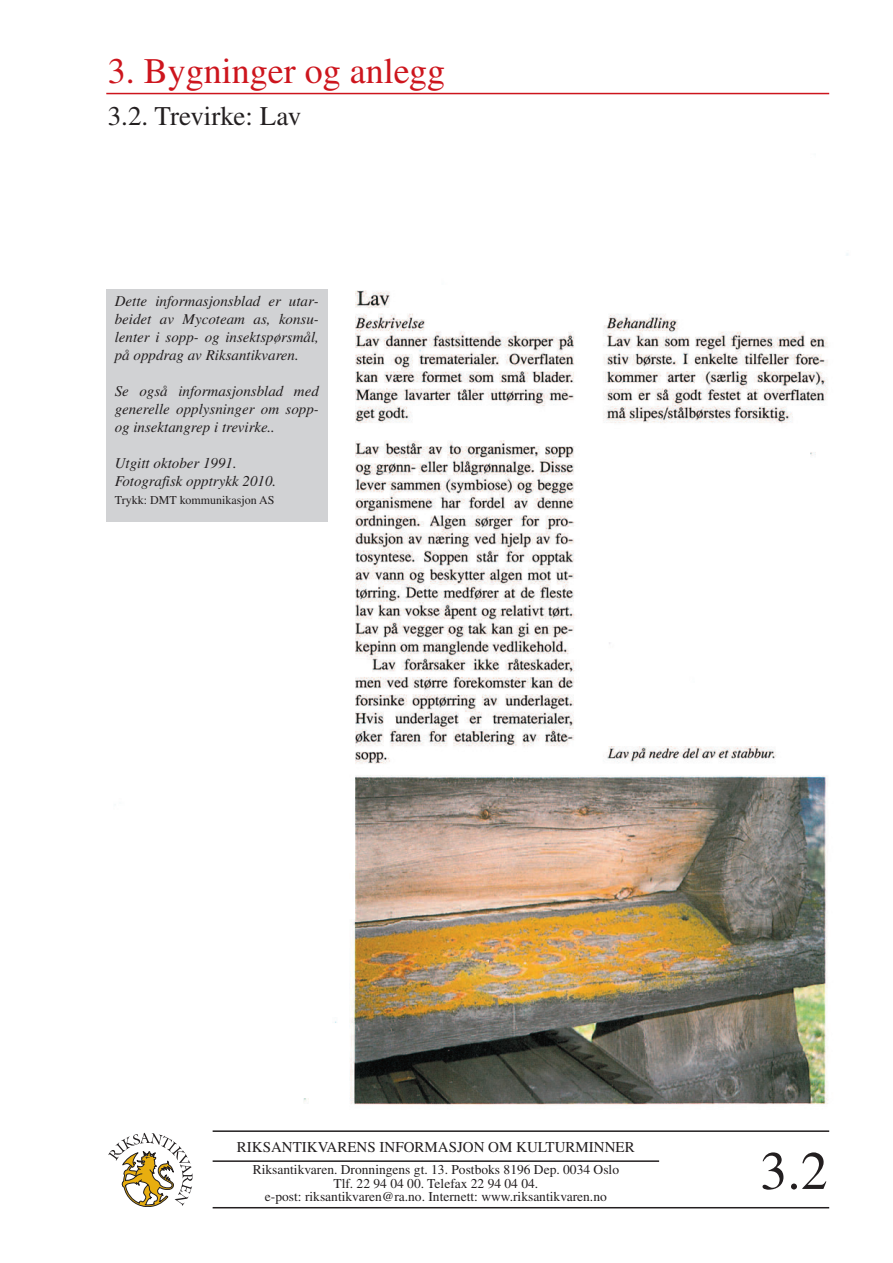
<style>
.page{position:relative;width:893px;height:1263px;background:#fff}
.page>*{position:absolute;margin:0;border:0;box-sizing:border-box;transform-origin:0 0}
.t1{font:54px "Times";color:#231f20}
.t2{font:36px "Times";color:#cd151d}
.t3{font:27px "Times";color:#231f20}
.t4{font:italic 15px/18px "Times";color:#231f20;text-align:justify}
.t5{font:15px "Times";color:#231f20}
.t6{font:13.5px/13.5px "Times";color:#231f20;text-align:center}
.t7{font:12px "Times";color:#231f20}
</style>
<div class="page">
<img style="left:106px;top:253px;width:742px;height:852px">
<hr style="left:106px;top:93px;width:723px;height:1px;background:#cd151d">
<hr style="left:213px;top:1130px;width:616px;height:2px;background:#231f20">
<hr style="left:213px;top:1207px;width:616px;height:1px;background:#231f20">
<hr style="left:213px;top:1160px;width:446px;height:2px;background:#231f20">
<svg style="left:108px;top:1133px;width:85px;height:74px"></svg>
<div style="left:106px;top:289px;width:221px;height:232px;background:#d1d2d4"></div>
<h2 class="t2" style="left:108px;top:59px;width:339px">3. Bygninger og anlegg</h2>
<h3 class="t3" style="left:108px;top:107px;width:195px">3.2. Trevirke: Lav</h3>
<p class="t4" style="left:115px;top:293px;width:206px">Dette informasjonsblad er utar&shy;beidet av Mycoteam as, konsu&shy;lenter i sopp- og insektspørsmål, på oppdrag av Riksantikvaren.</p>
<p class="t4" style="left:115px;top:383px;width:206px">Se også informasjonsblad med generelle opplysninger om sopp&shy;og insektangrep i trevirke..</p>
<p class="t4" style="left:115px;top:455px;width:163px">Utgitt oktober 1991.<br>Fotografisk opptrykk 2010.</p>
<p class="t7" style="left:115px;top:496px;width:161px">Trykk: DMT kommunikasjon AS</p>
<p class="t5" style="left:237px;top:1141px;width:399px">RIKSANTIKVARENS INFORMASJON OM KULTURMINNER</p>
<p class="t6" style="left:253px;top:1164px;width:368px">Riksantikvaren. Dronningens gt. 13. Postboks 8196 Dep. 0034 Oslo<br>Tlf. 22 94 04 00. Telefax 22 94 04 04.<br>e-post: riksantikvaren@ra.no. Internett: www.riksantikvaren.no</p>
<h1 class="t1" style="left:760px;top:1152px;width:69px">3.2</h1>
</div>
